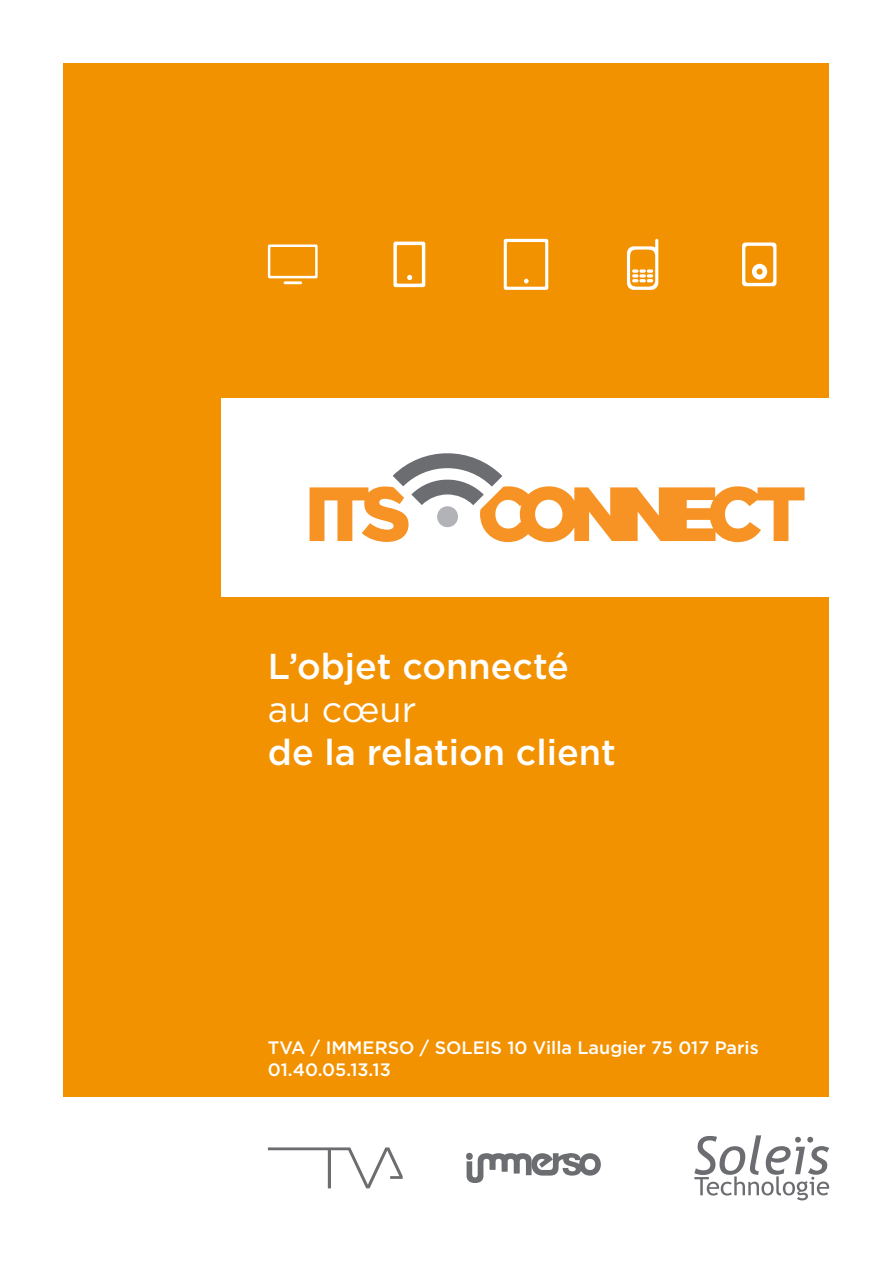
<style>
.page{position:relative;width:893px;height:1263px;background:#fff}
.page>*{position:absolute;margin:0;border:0;box-sizing:border-box;transform-origin:0 0}
.t1{font:500 36px "Gotham";color:#fff}
.t2{font:36px "Gotham";color:#fff}
.t3{font:500 18px "Gotham";color:#fff}
</style>
<div class="page">
<div style="left:64px;top:64px;width:765px;height:1033px;background:#f39200"></div>
<div style="left:221px;top:398px;width:672px;height:199px;background:#fff"></div>
<svg style="left:742px;top:242px;width:34px;height:44px"></svg>
<svg style="left:627px;top:239px;width:31px;height:51px"></svg>
<svg style="left:504px;top:239px;width:44px;height:51px"></svg>
<svg style="left:393px;top:242px;width:32px;height:45px"></svg>
<hr style="left:284px;top:281px;width:18px;height:3px;background:#fff">
<svg style="left:268px;top:244px;width:50px;height:34px"></svg>
<svg style="left:310px;top:453px;width:494px;height:89px"></svg>
<svg style="left:467px;top:1153px;width:134px;height:30px"></svg>
<svg style="left:268px;top:1147px;width:135px;height:41px"></svg>
<svg style="left:694px;top:1135px;width:135px;height:65px"></svg>
<p class="t1" style="left:268px;top:642px;width:303px">L’objet connecté</p>
<p class="t2" style="left:268px;top:686px;width:150px">au cœur</p>
<p class="t1" style="left:268px;top:729px;width:349px">de la relation client</p>
<p class="t3" style="left:268px;top:1036px;width:492px">TVA / IMMERSO / SOLEIS 10 Villa Laugier 75 017 Paris</p>
<p class="t3" style="left:268px;top:1057px;width:124px">01.40.05.13.13</p>
</div>
